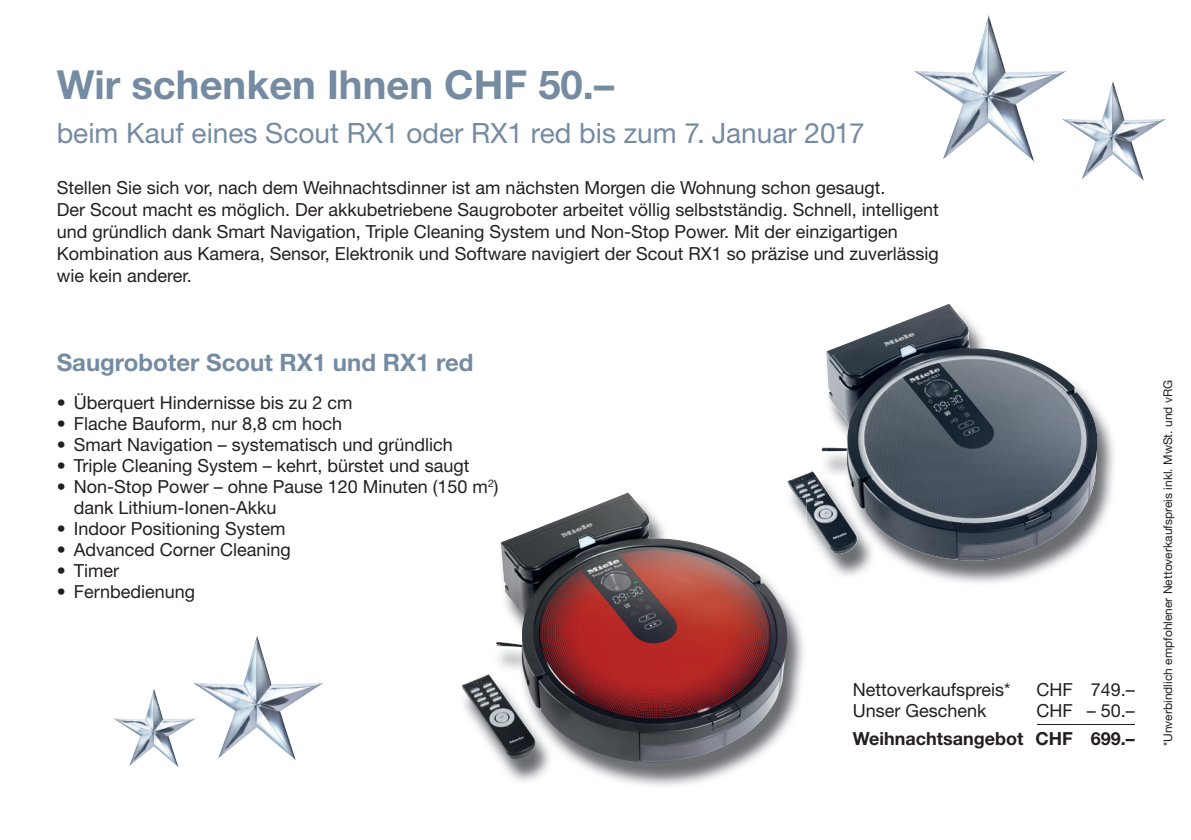
<style>
.page{position:relative;width:1191px;height:840px;background:#fff}
.page>*{position:absolute;margin:0;border:0;box-sizing:border-box;transform-origin:0 0}
.t1{font:700 40px "Helvetica Neue";color:#748ba2}
.t2{font:28px "Helvetica Neue";color:#748ba2}
.t3{font:700 24px "Helvetica Neue";color:#748ba2}
.t4{font:18px/22px "Helvetica Neue";color:#231f20}
.t5{font:700 18px "Helvetica Neue";color:#231f20}
.t6{font:12px "Helvetica Neue";color:#231f20}
</style>
<div class="page">
<img style="left:827px;top:312px;width:270px;height:248px">
<img style="left:821px;top:304px;width:135px;height:255px">
<img style="left:501px;top:603px;width:303px;height:183px">
<img style="left:790px;top:497px;width:16px;height:28px">
<img style="left:797px;top:497px;width:9px;height:15px">
<img style="left:462px;top:492px;width:325px;height:270px">
<hr style="left:1037px;top:724px;width:97px;height:1px;background:#231f20">
<img style="left:914px;top:14px;width:153px;height:148px">
<img style="left:1060px;top:79px;width:106px;height:102px">
<img style="left:193px;top:635px;width:130px;height:125px">
<img style="left:113px;top:686px;width:83px;height:81px">
<h1 class="t1" style="left:57px;top:60px;width:559px">Wir schenken Ihnen CHF 50.–</h1>
<h2 class="t2" style="left:57px;top:117px;width:809px">beim Kauf eines Scout RX1 oder RX1 red bis zum 7. Januar 2017</h2>
<p class="t4" style="left:57px;top:176px;width:883px">Stellen Sie sich vor, nach dem Weihnachtsdinner ist am nächsten Morgen die Wohnung schon gesaugt.<br>Der Scout macht es möglich. Der akkubetriebene Saugroboter arbeitet völlig selbstständig. Schnell, intelligent und gründlich dank Smart Navigation, Triple Cleaning System und Non-Stop Power. Mit der einzigartigen Kombination aus Kamera, Sensor, Elektronik und Software navigiert der Scout RX1 so präzise und zuverlässig wie kein anderer.</p>
<h3 class="t3" style="left:57px;top:347px;width:418px">Saugroboter Scout RX1 und RX1 red</h3>
<p class="t4" style="left:57px;top:391px;width:297px">• Überquert Hindernisse bis zu 2 cm</p>
<p class="t4" style="left:57px;top:412px;width:287px">• Flache Bauform, nur 8,8 cm hoch</p>
<p class="t4" style="left:57px;top:433px;width:398px">• Smart Navigation – systematisch und gründlich</p>
<p class="t4" style="left:57px;top:454px;width:414px">• Triple Cleaning System – kehrt, bürstet und saugt</p>
<p class="t4" style="left:74px;top:475px;width:426px;line-height:21px;text-indent:-17px">• Non-Stop Power – ohne Pause 120 Minuten (150 m<sup>2</sup>) dank Lithium-Ionen-Akku</p>
<p class="t4" style="left:57px;top:517px;width:230px">• Indoor Positioning System</p>
<p class="t4" style="left:57px;top:538px;width:236px">• Advanced Corner Cleaning</p>
<p class="t4" style="left:57px;top:559px;width:64px">• Timer</p>
<p class="t4" style="left:57px;top:580px;width:140px">• Fernbedienung</p>
<p class="t4" style="left:852px;top:678px;width:159px">Nettoverkaufspreis*</p>
<p class="t4" style="left:1036px;top:678px;width:100px">CHF 749.–</p>
<p class="t4" style="left:852px;top:699px;width:135px">Unser Geschenk</p>
<p class="t4" style="left:1036px;top:699px;width:100px">CHF – 50.–</p>
<p class="t5" style="left:852px;top:727px;width:283px">Weihnachtsangebot CHF 699.–</p>
<p class="t6" style="left:1160px;top:745px;width:367px;rotate:-90deg">*Unverbindlich empfohlener Nettoverkaufspreis inkl. MwSt. und vRG</p>
</div>
